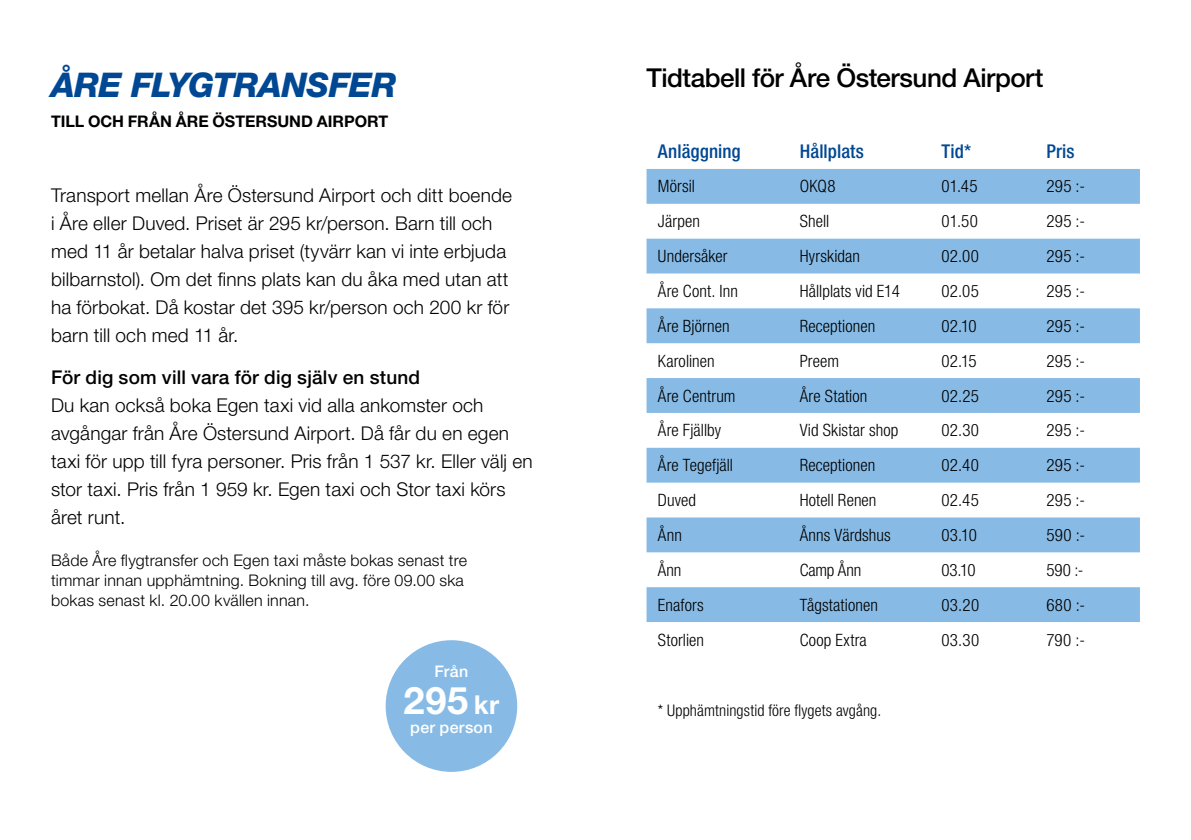
<style>
.page{position:relative;width:1191px;height:840px;background:#fff}
.page>*{position:absolute;margin:0;border:0;box-sizing:border-box;transform-origin:0 0}
.t1{font:700 38px "Helvetica Neue LT Std";color:#fff}
.t2{font:italic 800 34px "Helvetica Neue LT Std";letter-spacing:-.02em;color:#004893}
.t3{font:500 26px "Helvetica Neue LT Std";letter-spacing:-.02em;color:#000}
.t4{font:300 19px/28px "Helvetica Neue LT Std";letter-spacing:.01em;color:#000}
.t5{font:500 19px "Helvetica Neue LT Std";letter-spacing:.01em;color:#000}
.t6{font:500 condensed 19px "Helvetica Neue LT Std";letter-spacing:.005em;color:#004893}
.t7{font:300 condensed 17px "Helvetica Neue LT Std";letter-spacing:.01em;color:#000}
.t8{font:300 16px/20px "Helvetica Neue LT Std";letter-spacing:.015em;color:#000}
.t9{font:300 condensed 16px "Helvetica Neue LT Std";letter-spacing:.01em;color:#000}
.t10{font:700 16px "Helvetica Neue LT Std";color:#000}
.t11{font:500 16px "Helvetica Neue LT Std";letter-spacing:.015em;color:#fff}
.s1{font-size:26px}
</style>
<div class="page">
<svg style="left:646px;top:169px;width:494px;height:174px;fill:#87bbe6"></svg>
<div style="left:646px;top:378px;width:494px;height:34px;background:#87bbe6"></div>
<svg style="left:646px;top:447px;width:494px;height:174px;fill:#87bbe6"></svg>
<div style="left:386px;top:639px;width:131px;height:132px;background:#87bbe6;border-radius:50%"></div>
<h2 class="t2" style="left:51px;top:64px;width:347px">ÅRE FLYGTRANSFER</h2>
<p class="t10" style="left:51px;top:111px;width:339px">TILL OCH FRÅN ÅRE ÖSTERSUND AIRPORT</p>
<p class="t4" style="left:51px;top:181px;width:462px">Transport mellan Åre Östersund Airport och ditt boende i Åre eller Duved. Priset är 295 kr/person. Barn till och med 11 år betalar halva priset (tyvärr kan vi inte erbjuda bilbarnstol). Om det finns plats kan du åka med utan att ha förbokat. Då kostar det 395 kr/person och 200 kr för barn till och med 11 år.</p>
<p class="t5" style="left:51px;top:366px;width:370px">För dig som vill vara för dig själv en stund</p>
<p class="t4" style="left:51px;top:391px;width:483px">Du kan också boka Egen taxi vid alla ankomster och avgångar från Åre Östersund Airport. Då får du en egen taxi för upp till fyra personer. Pris från 1 537 kr. Eller välj en stor taxi. Pris från 1 959 kr. Egen taxi och Stor taxi körs året runt.</p>
<p class="t8" style="left:51px;top:550px;width:418px">Både Åre flygtransfer och Egen taxi måste bokas senast tre timmar innan upphämtning. Bokning till avg. före 09.00 ska bokas senast kl. 20.00 kvällen innan.</p>
<p class="t11" style="left:434px;top:661px;width:35px">Från</p>
<h1 class="t1" style="left:403px;top:676px;width:97px">295 <span class="s1">kr</span></h1>
<p class="t11" style="left:410px;top:716px;width:84px">per person</p>
<h3 class="t3" style="left:646px;top:62px;width:398px">Tidtabell för Åre Östersund Airport</h3>
<p class="t6" style="left:658px;top:139px;width:84px">Anläggning</p>
<p class="t6" style="left:799px;top:139px;width:66px">Hållplats</p>
<p class="t6" style="left:941px;top:139px;width:31px">Tid*</p>
<p class="t6" style="left:1046px;top:139px;width:30px">Pris</p>
<p class="t7" style="left:658px;top:176px;width:39px">Mörsil</p>
<p class="t7" style="left:799px;top:176px;width:37px">OKQ8</p>
<p class="t7" style="left:941px;top:176px;width:38px">01.45</p>
<p class="t7" style="left:1046px;top:176px;width:40px">295 :-</p>
<p class="t7" style="left:658px;top:211px;width:44px">Järpen</p>
<p class="t7" style="left:799px;top:211px;width:31px">Shell</p>
<p class="t7" style="left:941px;top:211px;width:38px">01.50</p>
<p class="t7" style="left:1046px;top:211px;width:40px">295 :-</p>
<p class="t7" style="left:658px;top:246px;width:71px">Undersåker</p>
<p class="t7" style="left:799px;top:246px;width:62px">Hyrskidan</p>
<p class="t7" style="left:941px;top:246px;width:39px">02.00</p>
<p class="t7" style="left:1046px;top:246px;width:40px">295 :-</p>
<p class="t7" style="left:658px;top:281px;width:82px">Åre Cont. Inn</p>
<p class="t7" style="left:799px;top:281px;width:102px">Hållplats vid E14</p>
<p class="t7" style="left:941px;top:281px;width:39px">02.05</p>
<p class="t7" style="left:1046px;top:281px;width:40px">295 :-</p>
<p class="t7" style="left:658px;top:316px;width:73px">Åre Björnen</p>
<p class="t7" style="left:799px;top:316px;width:77px">Receptionen</p>
<p class="t7" style="left:941px;top:316px;width:37px">02.10</p>
<p class="t7" style="left:1046px;top:316px;width:40px">295 :-</p>
<p class="t7" style="left:658px;top:351px;width:58px">Karolinen</p>
<p class="t7" style="left:799px;top:351px;width:41px">Preem</p>
<p class="t7" style="left:941px;top:351px;width:37px">02.15</p>
<p class="t7" style="left:1046px;top:351px;width:40px">295 :-</p>
<p class="t7" style="left:658px;top:385px;width:79px">Åre Centrum</p>
<p class="t7" style="left:799px;top:385px;width:69px">Åre Station</p>
<p class="t7" style="left:941px;top:385px;width:39px">02.25</p>
<p class="t7" style="left:1046px;top:385px;width:40px">295 :-</p>
<p class="t7" style="left:658px;top:420px;width:65px">Åre Fjällby</p>
<p class="t7" style="left:799px;top:420px;width:100px">Vid Skistar shop</p>
<p class="t7" style="left:941px;top:420px;width:39px">02.30</p>
<p class="t7" style="left:1046px;top:420px;width:40px">295 :-</p>
<p class="t7" style="left:658px;top:455px;width:77px">Åre Tegefjäll</p>
<p class="t7" style="left:799px;top:455px;width:77px">Receptionen</p>
<p class="t7" style="left:941px;top:455px;width:39px">02.40</p>
<p class="t7" style="left:1046px;top:455px;width:40px">295 :-</p>
<p class="t7" style="left:658px;top:490px;width:40px">Duved</p>
<p class="t7" style="left:799px;top:490px;width:78px">Hotell Renen</p>
<p class="t7" style="left:941px;top:490px;width:39px">02.45</p>
<p class="t7" style="left:1046px;top:490px;width:40px">295 :-</p>
<p class="t7" style="left:658px;top:525px;width:26px">Ånn</p>
<p class="t7" style="left:799px;top:525px;width:93px">Ånns Värdshus</p>
<p class="t7" style="left:941px;top:525px;width:37px">03.10</p>
<p class="t7" style="left:1046px;top:525px;width:40px">590 :-</p>
<p class="t7" style="left:658px;top:559px;width:25px">Ånn</p>
<p class="t7" style="left:799px;top:559px;width:63px">Camp Ånn</p>
<p class="t7" style="left:941px;top:559px;width:36px">03.10</p>
<p class="t7" style="left:1046px;top:559px;width:39px">590 :-</p>
<p class="t7" style="left:658px;top:594px;width:47px">Enafors</p>
<p class="t7" style="left:799px;top:594px;width:80px">Tågstationen</p>
<p class="t7" style="left:941px;top:594px;width:39px">03.20</p>
<p class="t7" style="left:1046px;top:594px;width:40px">680 :-</p>
<p class="t7" style="left:658px;top:629px;width:48px">Storlien</p>
<p class="t7" style="left:799px;top:629px;width:69px">Coop Extra</p>
<p class="t7" style="left:941px;top:629px;width:39px">03.30</p>
<p class="t7" style="left:1046px;top:629px;width:40px">790 :-</p>
<p class="t9" style="left:658px;top:700px;width:225px">* Upphämtningstid före flygets avgång.</p>
</div>
